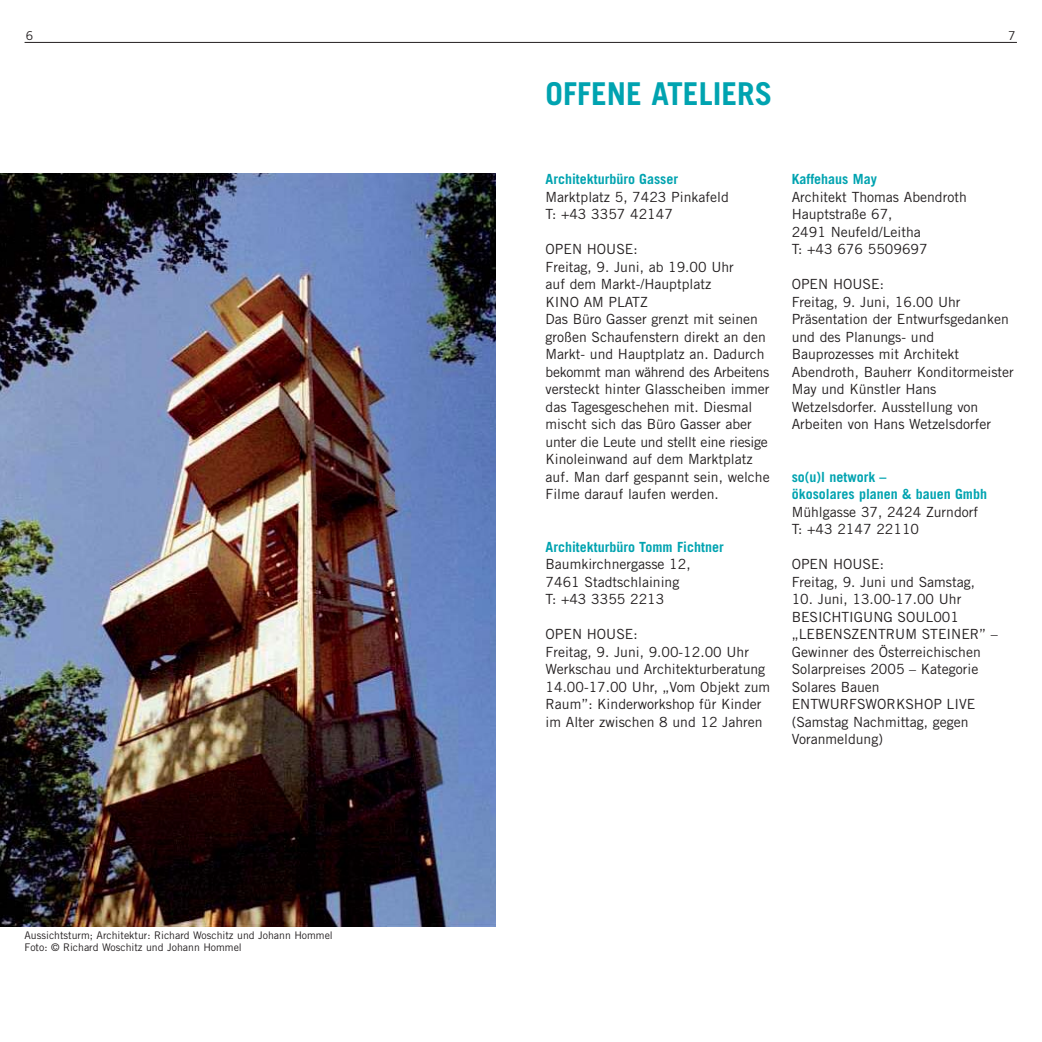
<style>
.page{position:relative;width:1042px;height:1042px;background:#fff}
.page>*{position:absolute;margin:0;border:0;box-sizing:border-box;transform-origin:0 0}
.t1{font:700 31.5px "Trade Gothic";color:#00a3b0}
.t2{font:14px/17.5px "Trade Gothic";color:#231f20}
.t3{font:700 14px/17.5px "Trade Gothic";color:#00a3b0}
.t4{font:12.25px "Trade Gothic";color:#231f20}
.t5{font:10.5px/12.2px "Trade Gothic";color:#231f20}
</style>
<div class="page">
<hr style="left:25px;top:42px;width:992px;height:1px;background:#231f20">
<img style="left:0;top:174px;width:496px;height:752px">
<p class="t4" style="left:26px;top:31px;width:9px">6</p>
<p class="t4" style="left:1008px;top:31px;width:9px">7</p>
<p class="t5" style="left:25px;top:929px;width:310px">Aussichtsturm; Architektur: Richard Woschitz und Johann Hommel<br>Foto: © Richard Woschitz und Johann Hommel</p>
<h1 class="t1" style="left:545px;top:82px;width:228px">OFFENE ATELIERS</h1>
<p class="t3" style="left:545px;top:172px;width:134px">Architekturbüro Gasser</p>
<p class="t2" style="left:545px;top:189px;width:185px">Marktplatz 5, 7423 Pinkafeld<br>T: +43 3357 42147</p>
<p class="t2" style="left:545px;top:242px;width:226px">OPEN HOUSE:<br>Freitag, 9. Juni, ab 19.00 Uhr<br>auf dem Markt-/Hauptplatz<br>KINO AM PLATZ<br>Das Büro Gasser grenzt mit seinen großen Schaufenstern direkt an den<br>Markt- und Hauptplatz an. Dadurch bekommt man während des Arbeitens versteckt hinter Glasscheiben immer das Tagesgeschehen mit. Diesmal mischt sich das Büro Gasser aber unter die Leute und stellt eine riesige<br>Kinoleinwand auf dem Marktplatz auf. Man darf gespannt sein, welche<br>Filme darauf laufen werden.</p>
<p class="t3" style="left:545px;top:539px;width:180px">Architekturbüro Tomm Fichtner</p>
<p class="t2" style="left:545px;top:557px;width:147px">Baumkirchnergasse 12,<br>7461 Stadtschlaining<br>T: +43 3355 2213</p>
<p class="t2" style="left:545px;top:627px;width:226px">OPEN HOUSE:<br>Freitag, 9. Juni, 9.00-12.00 Uhr<br>Werkschau und Architekturberatung<br>14.00-17.00 Uhr, „Vom Objekt zum<br>Raum”: Kinderworkshop für Kinder im Alter zwischen 8 und 12 Jahren</p>
<p class="t3" style="left:792px;top:172px;width:87px">Kaffehaus May</p>
<p class="t2" style="left:792px;top:189px;width:177px">Architekt Thomas Abendroth<br>Hauptstraße 67,<br>2491 Neufeld/Leitha<br>T: +43 676 5509697</p>
<p class="t2" style="left:792px;top:277px;width:224px">OPEN HOUSE:<br>Freitag, 9. Juni, 16.00 Uhr<br>Präsentation der Entwurfsgedanken und des Planungs- und<br>Bauprozesses mit Architekt<br>Abendroth, Bauherr Konditormeister<br>May und Künstler Hans<br>Wetzelsdorfer. Ausstellung von<br>Arbeiten von Hans Wetzelsdorfer</p>
<p class="t3" style="left:792px;top:469px;width:197px">so(u)l network –<br>ökosolares planen &amp; bauen Gmbh</p>
<p class="t2" style="left:792px;top:504px;width:188px">Mühlgasse 37, 2424 Zurndorf<br>T: +43 2147 22110</p>
<p class="t2" style="left:792px;top:557px;width:185px">OPEN HOUSE:<br>Freitag, 9. Juni und Samstag,</p>
<p class="t2" style="left:792px;top:592px;width:208px">10. Juni, 13.00-17.00 Uhr<br>BESICHTIGUNG SOUL001 „LEBENSZENTRUM STEINER” –<br>Gewinner des Österreichischen<br>Solarpreises 2005 – Kategorie<br>Solares Bauen<br>ENTWURFSWORKSHOP LIVE (Samstag Nachmittag, gegen<br>Voranmeldung)</p>
</div>
